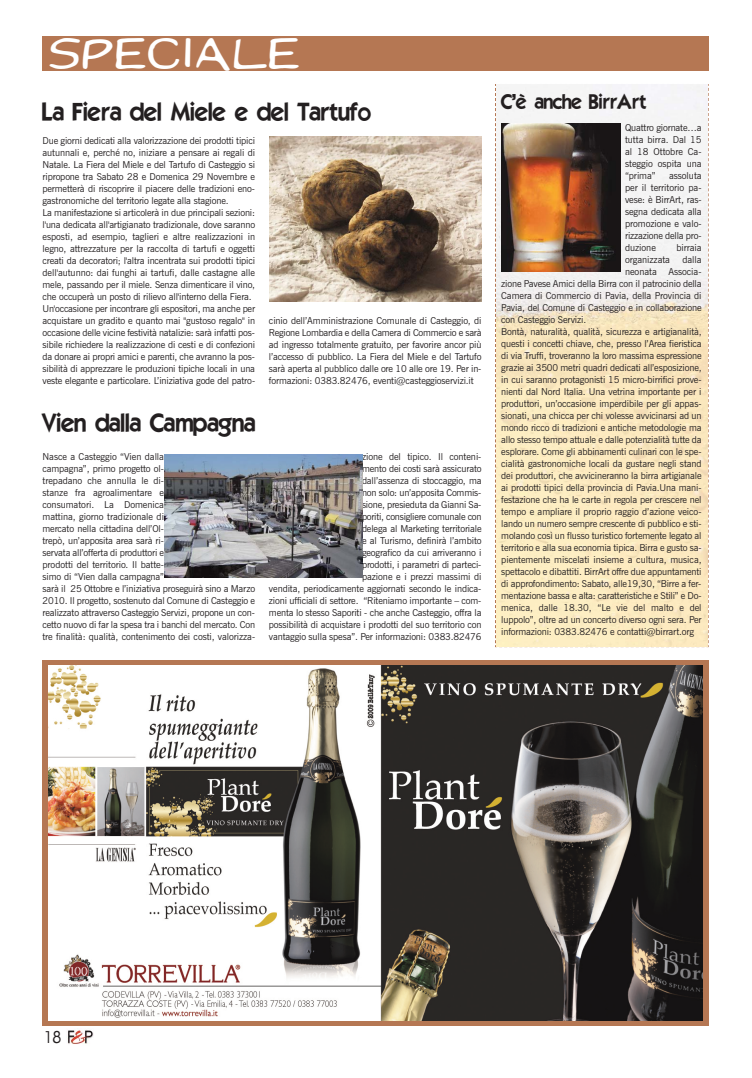
<style>
.page{position:relative;width:752px;height:1078px;background:#fff}
.page>*{position:absolute;margin:0;border:0;box-sizing:border-box;transform-origin:0 0}
.t1{font:45px "Dupuy Ex";color:#fff}
.t2{font:25px "ELEGANCE";color:#231f20}
.t3{font:20px "ELEGANCE";color:#231f20}
.t4{font:16px "Avante";color:#231f20}
.t5{font:9.5px/12px "News Gothic BT";letter-spacing:-.015em;color:#231f20;text-align:justify}
</style>
<div class="page">
<img style="left:496px;top:85px;width:212px;height:561px">
<img style="left:269px;top:137px;width:213px;height:164px">
<img style="left:67px;top:1030px;width:26px;height:14px">
<div style="left:43px;top:660px;width:666px;height:365px;background:#b57753"></div>
<img style="left:48px;top:666px;width:655px;height:354px">
<div style="left:43px;top:36px;width:666px;height:34px;background:#b57753"></div>
<img style="left:501px;top:124px;width:119px;height:148px">
<img style="left:164px;top:454px;width:198px;height:123px">
<h1 class="t1" style="left:48px;top:27px;width:254px">SPECIALE</h1>
<h2 class="t2" style="left:43px;top:102px;width:330px">La Fiera del Miele e del Tartufo</h2>
<p class="t5" style="left:43px;top:136px;width:214px;text-align:left">Due giorni dedicati alla valorizzazione dei prodotti tipici autunnali e, perché no, iniziare a pensare ai regali di Natale. La Fiera del Miele e del Tartufo di Casteggio si ripropone tra Sabato 28 e Domenica 29 Novembre e permetterà di riscoprire il piacere delle tradizioni eno&shy;gastronomiche del territorio legate alla stagione.<br>La manifestazione si articolerà in due principali sezioni: l'una dedicata all'artigianato tradizionale, dove saranno esposti, ad esempio, taglieri e altre realizzazioni in legno, attrezzature per la raccolta di tartufi e oggetti creati da decoratori; l'altra incentrata sui prodotti tipici dell'autunno: dai funghi ai tartufi, dalle castagne alle mele, passando per il miele. Senza dimenticare il vino, che occuperà un posto di rilievo all'interno della Fiera.<br>Un'occasione per incontrare gli espositori, ma anche per acquistare un gradito e quanto mai "gustoso regalo" in occasione delle vicine festività natalizie: sarà infatti pos&shy;sibile richiedere la realizzazione di cesti e di confezioni da donare ai propri amici e parenti, che avranno la pos&shy;sibilità di apprezzare le produzioni tipiche locali in una veste elegante e particolare. L’iniziativa gode del patro-</p>
<h2 class="t2" style="left:43px;top:413px;width:214px">Vien dalla Campagna</h2>
<p class="t5" style="left:269px;top:315px;width:214px">cinio dell’Amministrazione Comunale di Casteggio, di Regione Lombardia e della Camera di Commercio e sarà ad ingresso totalmente gratuito, per favorire ancor più l’accesso di pubblico. La Fiera del Miele e del Tartufo sarà aperta al pubblico dalle ore 10 alle ore 19. Per in&shy;formazioni: 0383.82476, eventi@casteggioservizi.it</p>
<p class="t5" style="left:43px;top:452px;width:214px;text-align:left">Nasce a Casteggio “Vien dalla<br>campagna”, primo progetto ol-<br>trepadano che annulla le di-<br>stanze fra agroalimentare e<br>consumatori. La Domenica<br>mattina, giorno tradizionale di<br>mercato nella cittadina dell’Ol-<br>trepò, un’apposita area sarà ri-<br>servata all’offerta di produttori e<br>prodotti del territorio. Il batte-<br>simo di “Vien dalla campagna”<br>sarà il 25 Ottobre e l’iniziativa proseguirà sino a Marzo 2010. Il progetto, sostenuto dal Comune di Casteggio e realizzato attraverso Casteggio Servizi, propone un con&shy;cetto nuovo di far la spesa tra i banchi del mercato. Con tre finalità: qualità, contenimento dei costi, valorizza-</p>
<p class="t5" style="left:269px;top:452px;width:214px;text-align:right">zione del tipico. Il conteni-<br>mento dei costi sarà assicurato<br>dall’assenza di stoccaggio, ma<br>non solo: un’apposita Commis-<br>sione, presieduta da Gianni Sa-<br>poriti, consigliere comunale con<br>delega al Marketing territoriale<br>e al Turismo, definirà l’ambito<br>geografico da cui arriveranno i<br>prodotti, i parametri di parteci-<br>pazione e i prezzi massimi di<br>vendita, periodicamente aggiornati secondo le indica&shy;zioni ufficiali di settore. “Riteniamo importante – com&shy;menta lo stesso Saporiti - che anche Casteggio, offra la possibilità di acquistare i prodotti del suo territorio con vantaggio sulla spesa”. Per informazioni: 0383.82476</p>
<h3 class="t3" style="left:501px;top:94px;width:147px">C’è anche BirrArt</h3>
<p class="t5" style="left:625px;top:122px;width:78px">Quattro giornate…a tutta birra. Dal 15 al 18 Ottobre Ca&shy;steggio ospita una “prima”</p>
<p class="t5" style="left:625px;top:170px;width:78px;text-indent:44px">assoluta per il territorio pa&shy;vese: è BirrArt, ras&shy;segna dedicata alla promozione e valo&shy;rizzazione della pro&shy;duzione</p>
<p class="t5" style="left:676px;top:242px;width:27px">birraia</p>
<p class="t5" style="left:625px;top:254px;width:47px">organizzata</p>
<p class="t5" style="left:682px;top:254px;width:21px">dalla</p>
<p class="t5" style="left:625px;top:266px;width:78px">neonata Associa-</p>
<p class="t5" style="left:501px;top:278px;width:202px">zione Pavese Amici della Birra con il patrocinio della</p>
<p class="t5" style="left:501px;top:290px;width:202px">Camera di Commercio di Pavia, della Provincia di</p>
<p class="t5" style="left:501px;top:302px;width:202px">Pavia, del Comune di Casteggio e in collaborazione</p>
<p class="t5" style="left:501px;top:314px;width:86px">con Casteggio Servizi.</p>
<p class="t5" style="left:501px;top:326px;width:202px">Bontà, naturalità, qualità, sicurezza e artigianalità,</p>
<p class="t5" style="left:501px;top:338px;width:202px">questi i concetti chiave, che, presso l’Area fieristica</p>
<p class="t5" style="left:501px;top:350px;width:202px">di via Truffi, troveranno la loro massima espressione</p>
<p class="t5" style="left:501px;top:362px;width:202px">grazie ai 3500 metri quadri dedicati all’esposizione,</p>
<p class="t5" style="left:501px;top:374px;width:202px">in cui saranno protagonisti 15 micro-birrifici prove-</p>
<p class="t5" style="left:501px;top:386px;width:202px">nienti dal Nord Italia. Una vetrina importante per i</p>
<p class="t5" style="left:501px;top:398px;width:202px">produttori, un’occasione imperdibile per gli appas-</p>
<p class="t5" style="left:501px;top:410px;width:202px">sionati, una chicca per chi volesse avvicinarsi ad un</p>
<p class="t5" style="left:501px;top:422px;width:202px">mondo ricco di tradizioni e antiche metodologie ma</p>
<p class="t5" style="left:501px;top:434px;width:202px">allo stesso tempo attuale e dalle potenzialità tutte da</p>
<p class="t5" style="left:501px;top:446px;width:202px">esplorare. Come gli abbinamenti culinari con le spe-</p>
<p class="t5" style="left:501px;top:458px;width:202px">cialità gastronomiche locali da gustare negli stand</p>
<p class="t5" style="left:501px;top:470px;width:202px">dei produttori, che avvicineranno la birra artigianale</p>
<p class="t5" style="left:501px;top:482px;width:202px">ai prodotti tipici della provincia di Pavia.Una mani-</p>
<p class="t5" style="left:501px;top:494px;width:202px">festazione che ha le carte in regola per crescere nel</p>
<p class="t5" style="left:501px;top:506px;width:202px">tempo e ampliare il proprio raggio d’azione veico-</p>
<p class="t5" style="left:501px;top:518px;width:202px">lando un numero sempre crescente di pubblico e sti-</p>
<p class="t5" style="left:501px;top:530px;width:202px">molando così un flusso turistico fortemente legato al</p>
<p class="t5" style="left:501px;top:542px;width:202px">territorio e alla sua economia tipica. Birra e gusto sa-</p>
<p class="t5" style="left:501px;top:554px;width:202px">pientemente miscelati insieme a cultura, musica,</p>
<p class="t5" style="left:501px;top:566px;width:202px">spettacolo e dibattiti. BirrArt offre due appuntamenti</p>
<p class="t5" style="left:501px;top:578px;width:202px">di approfondimento: Sabato, alle19,30, “Birre a fer-</p>
<p class="t5" style="left:501px;top:590px;width:202px">mentazione bassa e alta: caratteristiche e Stili” e Do-</p>
<p class="t5" style="left:501px;top:602px;width:202px">menica, dalle 18.30, “Le vie del malto e del</p>
<p class="t5" style="left:501px;top:614px;width:202px">luppolo”, oltre ad un concerto diverso ogni sera. Per</p>
<p class="t5" style="left:501px;top:626px;width:194px">informazioni: 0383.82476 e contatti@birrart.org</p>
<h3 class="t4" style="left:44px;top:1028px;width:19px">18</h3>
</div>
